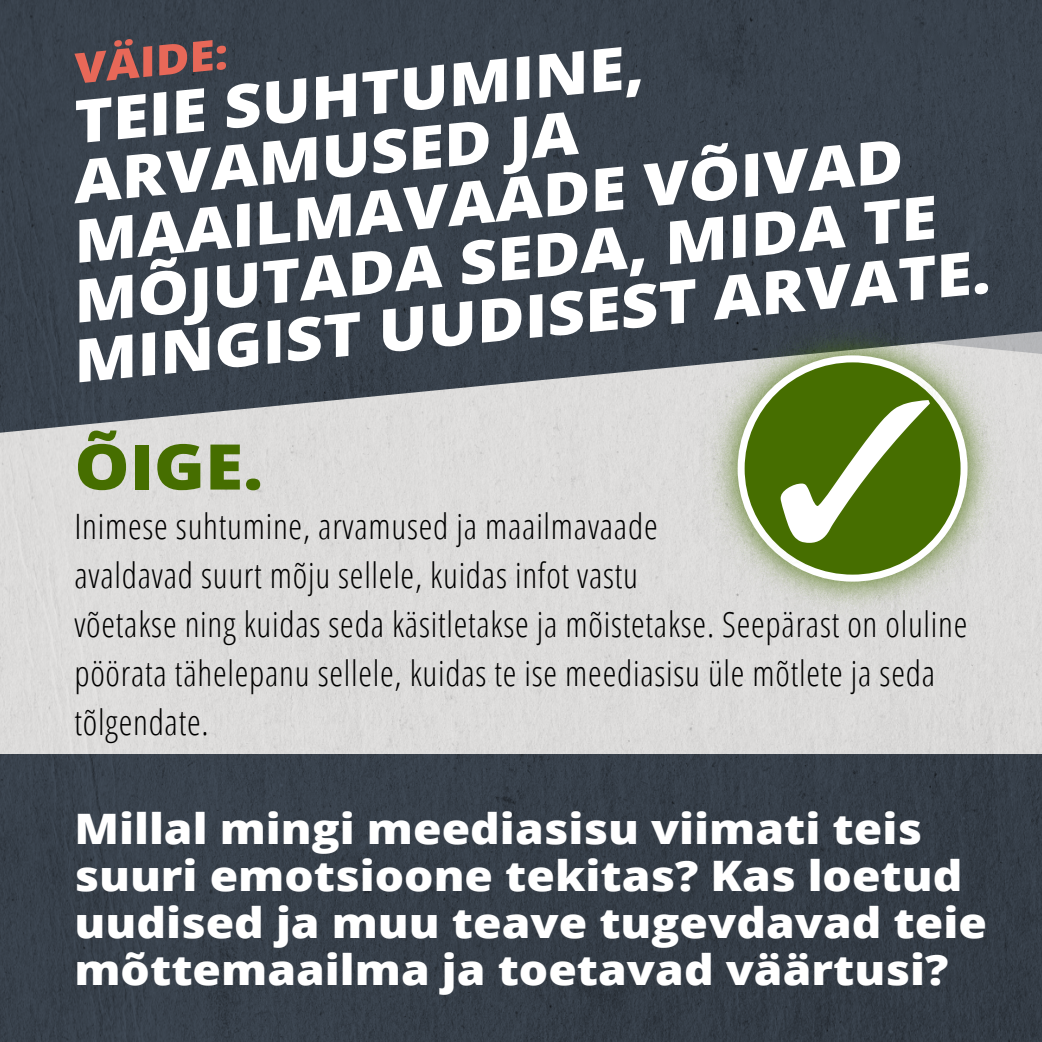
<style>
.page{position:relative;width:1042px;height:1042px;background:#dcdbda}
.page>*{position:absolute;margin:0;border:0;box-sizing:border-box;transform-origin:0 0}
._3_H3_VASTAUS_2{font:800 63px "Open Sans";color:#466e00;scale:1.1 1}
._2_H2_VÄITE{font:800 59.5px "Open Sans";color:#fff;scale:1.1 1}
._4_1_pohdi{font:800 42px/47.1px "Open Sans";color:#fff;scale:1.1 1}
._2_H2_VÄITE-2{font:800 42px "Open Sans";color:#e86858;scale:1.1 1}
._5_SELITE{font:300 condensed 35px/49px "Open Sans";letter-spacing:.02em;color:#000}
</style>
<div class="page">
<div style="left:0;top:754px;width:1042px;height:288px;background:#363f49"></div>
<svg style="left:0;top:0;width:1042px;height:434px;background:#434b55"></svg>
<div style="left:687px;top:304px;width:331px;height:329px;background:#466e00;opacity:.5"></div>
<div style="left:709px;top:327px;width:286px;height:283px;background:#466e00;opacity:.5"></div>
<svg style="left:741px;top:359px;width:223px;height:219px;background:#7a9748"></svg>
<div style="left:737px;top:355px;width:230px;height:226px;border:7px solid #fff;border-radius:50%"></div>
<div style="left:753px;top:372px;width:204px;height:199px;background:#466e00;opacity:.5"></div>
<svg style="left:780px;top:400px;width:150px;height:143px;background:#71903c"></svg>
<h2 class="_2_H2_VÄITE-2" style="left:70px;top:37px;width:142px;rotate:-6deg">VÄIDE:</h2>
<h2 class="_2_H2_VÄITE" style="left:68px;top:79px;width:522px;rotate:-6deg">TEIE SUHTUMINE,</h2>
<h2 class="_2_H2_VÄITE" style="left:68px;top:138px;width:462px;rotate:-6deg">ARVAMUSED JA</h2>
<h2 class="_2_H2_VÄITE" style="left:68px;top:199px;width:759px;rotate:-6deg">MAAILMAVAADE VÕIVAD</h2>
<h2 class="_2_H2_VÄITE" style="left:68px;top:259px;width:789px;rotate:-6deg">MÕJUTADA SEDA, MIDA TE</h2>
<h2 class="_2_H2_VÄITE" style="left:68px;top:319px;width:838px;rotate:-6deg">MINGIST UUDISEST ARVATE.</h2>
<h3 class="_3_H3_VASTAUS_2" style="left:74px;top:419px;width:173px">ÕIGE.</h3>
<p class="_5_SELITE" style="left:74px;top:500px;width:894px">Inimese suhtumine, arvamused ja maailmavaade<br>avaldavad suurt mõju sellele, kuidas infot vastu<br>võetakse ning kuidas seda käsitletakse ja mõistetakse. Seepärast on oluline pöörata tähelepanu sellele, kuidas te ise meediasisu üle mõtlete ja seda tõlgendate.</p>
<p class="_4_1_pohdi" style="left:74px;top:803px;width:831px">Millal mingi meediasisu viimati teis suuri emotsioone tekitas? Kas loetud uudised ja muu teave tugevdavad teie mõttemaailma ja toetavad väärtusi?</p>
</div>
